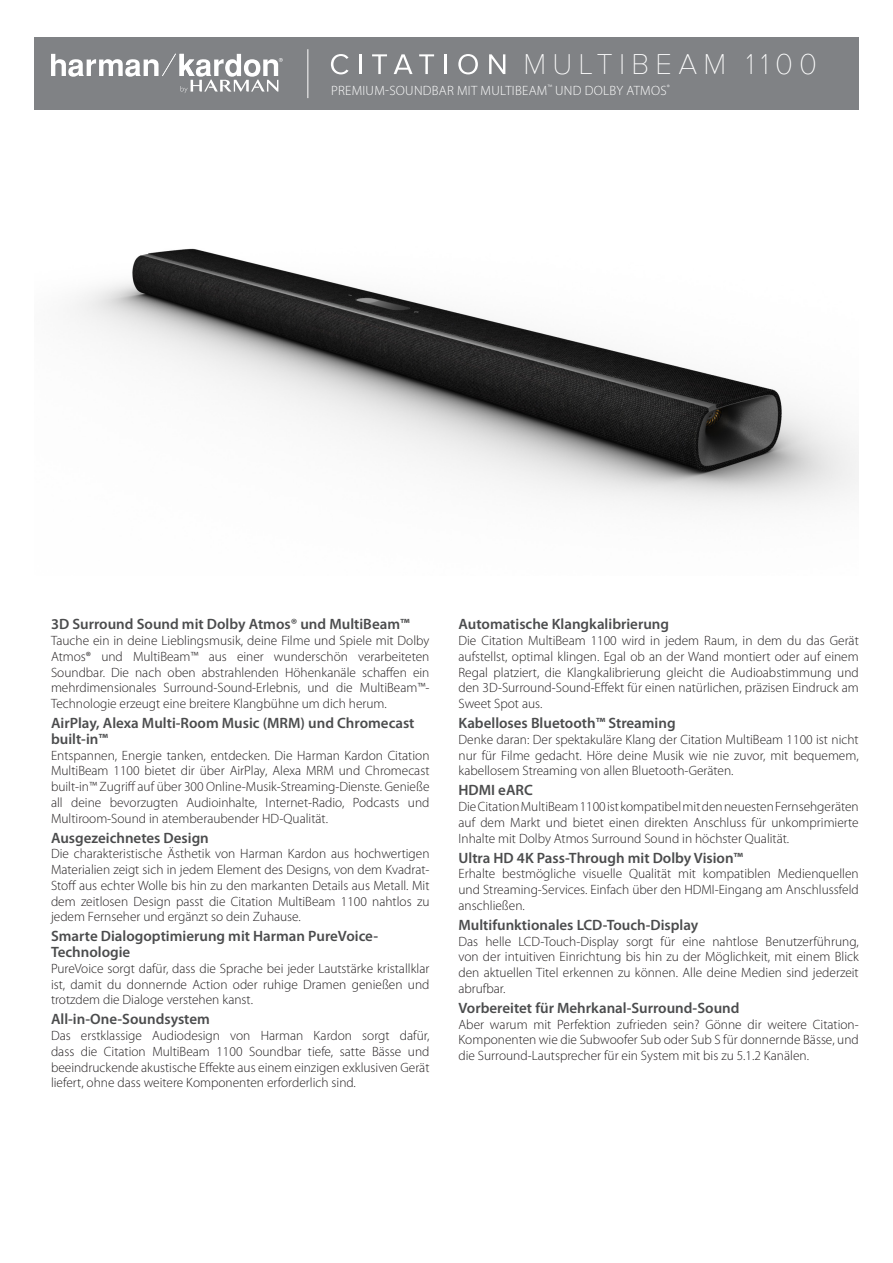
<style>
.page{position:relative;width:893px;height:1263px;background:#fff}
.page>*{position:absolute;margin:0;border:0;box-sizing:border-box;transform-origin:0 0}
.t1{font:100 29.55px "Proxima Nova T";letter-spacing:.21em;color:#fff}
.t2{font:600 15px/15.8px "Myriad Pro";color:#4b4c4d}
.t3{font:300 13.5px/15.8px "Myriad Pro";color:#231f20;text-align:justify}
.t4{font:300 13.5px "Myriad Pro";letter-spacing:.02em;color:#fff}
</style>
<div class="page">
<img style="left:34px;top:109px;width:825px;height:399px">
<div style="left:34px;top:37px;width:825px;height:72px;background:#808285"></div>
<hr style="left:307px;top:49px;width:1px;height:49px;background:#fff">
<svg style="left:51px;top:54px;width:232px;height:39px"></svg>
<svg style="left:331px;top:54px;width:18px;height:20px"></svg>
<hr style="left:359px;top:54px;width:2px;height:20px;background:#fff">
<svg style="left:372px;top:54px;width:15px;height:20px"></svg>
<svg style="left:394px;top:54px;width:19px;height:20px"></svg>
<svg style="left:419px;top:54px;width:15px;height:20px"></svg>
<hr style="left:445px;top:54px;width:2px;height:20px;background:#fff">
<svg style="left:458px;top:54px;width:20px;height:20px"></svg>
<svg style="left:489px;top:54px;width:16px;height:20px"></svg>
<p class="t1" style="left:523px;top:42px;width:295px">MULTIBEAM 1100</p>
<p class="t4" style="left:331px;top:83px;width:340px">PREMIUM-SOUNDBAR MIT MULTIBEAM<sup>™</sup> UND DOLBY ATMOS<sup>®</sup></p>
<p class="t2" style="left:51px;top:617px;width:360px">3D Surround Sound mit Dolby Atmos® und MultiBeam™</p>
<p class="t3" style="left:51px;top:633px;width:380px">Tauche ein in deine Lieblingsmusik, deine Filme und Spiele mit Dolby Atmos® und MultiBeam™ aus einer wunderschön verarbeiteten Soundbar. Die nach oben abstrahlenden Höhenkanäle schaffen ein mehrdimensionales Surround-Sound-Erlebnis, und die MultiBeam™- Technologie erzeugt eine breitere Klangbühne um dich herum.</p>
<p class="t2" style="left:51px;top:715px;width:365px">AirPlay, Alexa Multi-Room Music (MRM) und Chromecast built-in™</p>
<p class="t3" style="left:51px;top:747px;width:380px">Entspannen, Energie tanken, entdecken. Die Harman Kardon Citation MultiBeam 1100 bietet dir über AirPlay, Alexa MRM und Chromecast built-in™ Zugriff auf über 300 Online-Musik-Streaming-Dienste. Genieße all deine bevorzugten Audioinhalte, Internet-Radio, Podcasts und Multiroom-Sound in atemberaubender HD-Qualität.</p>
<p class="t2" style="left:51px;top:830px;width:159px">Ausgezeichnetes Design</p>
<p class="t3" style="left:51px;top:846px;width:380px">Die charakteristische Ästhetik von Harman Kardon aus hochwertigen Materialien zeigt sich in jedem Element des Designs, von dem Kvadrat-Stoff aus echter Wolle bis hin zu den markanten Details aus Metall. Mit dem zeitlosen Design passt die Citation MultiBeam 1100 nahtlos zu jedem Fernseher und ergänzt so dein Zuhause.</p>
<p class="t2" style="left:51px;top:929px;width:329px">Smarte Dialogoptimierung mit Harman PureVoice-<br>Technologie</p>
<p class="t3" style="left:51px;top:961px;width:380px">PureVoice sorgt dafür, dass die Sprache bei jeder Lautstärke kristallklar ist, damit du donnernde Action oder ruhige Dramen genießen und trotzdem die Dialoge verstehen kanst.</p>
<p class="t2" style="left:51px;top:1012px;width:160px">All-in-One-Soundsystem</p>
<p class="t3" style="left:51px;top:1028px;width:380px">Das erstklassige Audiodesign von Harman Kardon sorgt dafür, dass die Citation MultiBeam 1100 Soundbar tiefe, satte Bässe und beeindruckende akustische Effekte aus einem einzigen exklusiven Gerät liefert, ohne dass weitere Komponenten erforderlich sind.</p>
<p class="t2" style="left:458px;top:617px;width:212px">Automatische Klangkalibrierung</p>
<p class="t3" style="left:458px;top:633px;width:402px">Die Citation MultiBeam 1100 wird in jedem Raum, in dem du das Gerät aufstellst, optimal klingen. Egal ob an der Wand montiert oder auf einem Regal platziert, die Klangkalibrierung gleicht die Audioabstimmung und den 3D-Surround-Sound-Effekt für einen natürlichen, präzisen Eindruck am Sweet Spot aus.</p>
<p class="t2" style="left:458px;top:715px;width:219px">Kabelloses Bluetooth™ Streaming</p>
<p class="t3" style="left:458px;top:732px;width:402px">Denke daran: Der spektakuläre Klang der Citation MultiBeam 1100 ist nicht nur für Filme gedacht. Höre deine Musik wie nie zuvor, mit bequemem, kabellosem Streaming von allen Bluetooth-Geräten.</p>
<p class="t2" style="left:458px;top:783px;width:76px">HDMI eARC</p>
<p class="t3" style="left:458px;top:799px;width:402px">Die Citation MultiBeam 1100 ist kompatibel mit den neuesten Fernsehgeräten auf dem Markt und bietet einen direkten Anschluss für unkomprimierte Inhalte mit Dolby Atmos Surround Sound in höchster Qualität.</p>
<p class="t2" style="left:458px;top:850px;width:286px">Ultra HD 4K Pass-Through mit Dolby Vision™</p>
<p class="t3" style="left:458px;top:866px;width:402px">Erhalte bestmögliche visuelle Qualität mit kompatiblen Medienquellen und Streaming-Services. Einfach über den HDMI-Eingang am Anschlussfeld anschließen.</p>
<p class="t2" style="left:458px;top:917px;width:241px">Multifunktionales LCD-Touch-Display</p>
<p class="t3" style="left:458px;top:933px;width:402px">Das helle LCD-Touch-Display sorgt für eine nahtlose Benutzerführung, von der intuitiven Einrichtung bis hin zu der Möglichkeit, mit einem Blick den aktuellen Titel erkennen zu können. Alle deine Medien sind jederzeit abrufbar.</p>
<p class="t2" style="left:458px;top:1000px;width:282px">Vorbereitet für Mehrkanal-Surround-Sound</p>
<p class="t3" style="left:458px;top:1016px;width:402px">Aber warum mit Perfektion zufrieden sein? Gönne dir weitere Citation-Komponenten wie die Subwoofer Sub oder Sub S für donnernde Bässe, und die Surround-Lautsprecher für ein System mit bis zu 5.1.2 Kanälen.</p>
</div>
